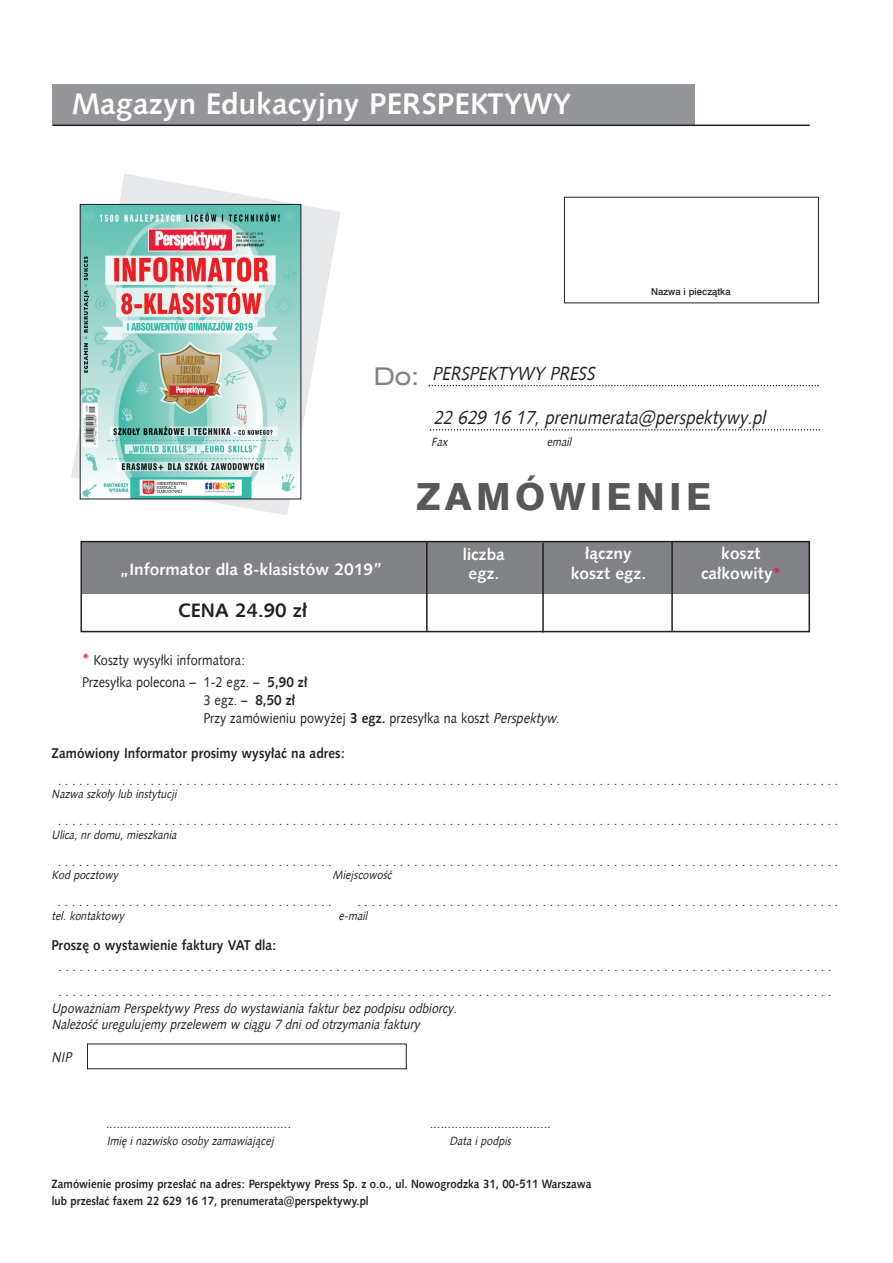
<style>
.page{position:relative;width:893px;height:1263px;background:#fff}
.page>*{position:absolute;margin:0;border:0;box-sizing:border-box;transform-origin:0 0}
.t1{font:37.5px "Swis 721 Hv EU";letter-spacing:.12em;color:#57585a}
.t2{font:700 30px "Humanst 531 EU";color:#fff}
.t3{font:24.45px "Swis 721 Ex EU";color:#808285}
.t4{font:700 19.5px "Humanst 531 EU";color:#231f20}
.t5{font:italic 19.05px "Humanst 531 EU";color:#231f20;scale:.9 1}
.t6{font:700 16.5px/19.8px "Humanst 531 EU";color:#fff;text-align:center}
.t7{font:italic 14.25px/25.5px "Humanst 531 EU";color:#231f20;scale:.9 1}
.t8{font:14.25px/22.5px "Humanst 531 EU";color:#231f20;scale:.9 1}
.t9{font:700 14.25px "Humanst 531 EU";color:#231f20;scale:.9 1}
.t10{font:italic 13.5px/16.5px "Humanst 531 EU";color:#231f20;scale:.9 1}
.t11{font:700 12px/16.5px "Humanst 531 EU";color:#231f20;scale:.9 1}
.t12{font:italic 12px "Humanst 531 EU";color:#231f20;scale:.9 1}
.t13{font:9.6px "Swis 721 Md EU";color:#231f20}
.s1{color:#ed1a3a}
.s2{font-weight:700;font-size:16.5px;color:#ed1a3a}
.s3{font-weight:700}
.s4{font-style:italic}
</style>
<div class="page">
<svg style="left:71px;top:174px;width:269px;height:341px"></svg>
<div style="left:82px;top:542px;width:727px;height:51px;background:#808285"></div>
<div style="left:81px;top:541px;width:729px;height:91px;border:2px solid #231f20"></div>
<hr style="left:426px;top:542px;width:2px;height:89px;background:#231f20">
<hr style="left:542px;top:543px;width:2px;height:89px;background:#231f20">
<hr style="left:671px;top:542px;width:2px;height:89px;background:#231f20">
<div style="left:52px;top:84px;width:643px;height:41px;background:#939598"></div>
<hr style="left:53px;top:125px;width:757px;height:1px;background:#231f20">
<img style="left:82px;top:206px;width:217px;height:291px">
<div style="left:80px;top:204px;width:221px;height:295px;border:1px solid #231f20"></div>
<svg style="left:429px;top:385px;width:390px;height:1px"></svg>
<svg style="left:430px;top:429px;width:390px;height:2px"></svg>
<h2 class="t2" style="left:72px;top:86px;width:501px">Magazyn Edukacyjny PERSPEKTYWY</h2>
<p class="t13" style="left:651px;top:286px;width:81px">Nazwa i pieczątka</p>
<h3 class="t3" style="left:374px;top:361px;width:47px">Do:</h3>
<h3 class="t5" style="left:432px;top:362px;width:186px">PERSPEKTYWY PRESS</h3>
<h3 class="t5" style="left:433px;top:406px;width:375px">22 629 16 17, prenumerata@perspektywy.pl</h3>
<p class="t12" style="left:431px;top:434px;width:22px">Fax</p>
<p class="t12" style="left:547px;top:434px;width:31px">email</p>
<p class="t6" style="left:120px;top:559px;width:264px">„Informator dla 8-klasistów 2019”</p>
<h3 class="t4" style="left:178px;top:599px;width:130px">cENA 24.90 zł</h3>
<h1 class="t1" style="left:416px;top:474px;width:297px">ZAMÓWIENIE</h1>
<p class="t6" style="left:463px;top:544px;width:44px">liczba egz.</p>
<p class="t6" style="left:571px;top:543px;width:77px">łączny koszt egz.</p>
<p class="t6" style="left:701px;top:543px;width:81px">koszt całkowity<span class="s1">*</span></p>
<p class="t8" style="left:82px;top:648px;width:251px"><span class="s2">*</span> Koszty wysyłki informatora:<br>Przesyłka polecona – 1-2 egz. – <span class="s3">5,90 zł</span></p>
<p class="t8" style="left:203px;top:691px;width:397px;line-height:18px">3 egz. – <span class="s3">8,50 zł<br></span>Przy zamówieniu powyżej <span class="s3">3 egz.</span> przesyłka na koszt <span class="s4">Perspektyw</span>.</p>
<p class="t9" style="left:52px;top:744px;width:328px">Zamówiony Informator prosimy wysyłać na adres:</p>
<p class="t7" style="left:58px;top:767px;width:872px">. . . . . . . . . . . . . . . . . . . . . . . . . . . . . . . . . . . . . . . . . . . . . . . . . . . . . . . . . . . . . . . . . . . . . . . . . . . . . . . . . . . . . . . . . . . . . . . . . . . . . . . . . . . . . .</p>
<p class="t12" style="left:52px;top:786px;width:143px">Nazwa szkoły lub instytucj i</p>
<p class="t7" style="left:58px;top:807px;width:872px">. . . . . . . . . . . . . . . . . . . . . . . . . . . . . . . . . . . . . . . . . . . . . . . . . . . . . . . . . . . . . . . . . . . . . . . . . . . . . . . . . . . . . . . . . . . . . . . . . . . . . . . . . . . . . .</p>
<p class="t12" style="left:52px;top:827px;width:143px">Ulica, nr domu, mieszkania</p>
<p class="t7" style="left:57px;top:848px;width:309px">. . . . . . . . . . . . . . . . . . . . . . . . . . . . . . . . . . . . . . .</p>
<p class="t7" style="left:357px;top:848px;width:539px">. . . . . . . . . . . . . . . . . . . . . . . . . . . . . . . . . . . . . . . . . . . . . . . . . . . . . . . . . . . . . . . . . . . .</p>
<p class="t12" style="left:52px;top:867px;width:78px">Kod pocztowy</p>
<p class="t12" style="left:333px;top:867px;width:70px">Miejscowość</p>
<p class="t7" style="left:57px;top:888px;width:309px">. . . . . . . . . . . . . . . . . . . . . . . . . . . . . . . . . . . . . . .</p>
<p class="t7" style="left:357px;top:888px;width:539px">. . . . . . . . . . . . . . . . . . . . . . . . . . . . . . . . . . . . . . . . . . . . . . . . . . . . . . . . . . . . . . . . . . . .</p>
<p class="t12" style="left:52px;top:908px;width:84px">tel. kontaktowy</p>
<p class="t12" style="left:339px;top:908px;width:36px">e-mail</p>
<p class="t9" style="left:52px;top:936px;width:251px">Proszę o wystawienie faktury VAT dla:</p>
<p class="t7" style="left:58px;top:953px;width:864px">. . . . . . . . . . . . . . . . . . . . . . . . . . . . . . . . . . . . . . . . . . . . . . . . . . . . . . . . . . . . . . . . . . . . . . . . . . . . . . . . . . . . . . . . . . . . . . . . . . . . . . . . . . . . . . . . . . . . . . . . . . . . . . . . . . . . . . . . . . . . . . . . . . . . . . . . . . . . . . . . . . . . . . . . . . . . . . . . . . . . . . . . . . . . . . . . . . . . . . . . . . . . . . . . . . . . . . . . . .</p>
<p class="t10" style="left:52px;top:999px;width:455px">Upoważniam Perspektywy Press do wystawiania faktur bez podpisu odbiorcy.<br>Należość uregulujemy przelewem w ciągu 7 dni od otrzymania faktury</p>
<p class="t7" style="left:52px;top:1044px;width:27px">NIP</p>
<p class="t7" style="left:106px;top:1110px;width:210px">....................................................</p>
<p class="t7" style="left:430px;top:1110px;width:139px">..................................</p>
<p class="t12" style="left:107px;top:1133px;width:187px">Imię i nazwisko osoby zamawiającej</p>
<p class="t12" style="left:449px;top:1133px;width:72px">Data i podpis</p>
<p class="t11" style="left:52px;top:1176px;width:601px">Zamówienie prosimy przesłać na adres: Perspektywy Press Sp. z o.o., ul. Nowogrodzka 31, 00-511 Warszawa lub przesłać faxem 22 629 16 17, prenumerata@perspektywy.pl</p>
</div>
